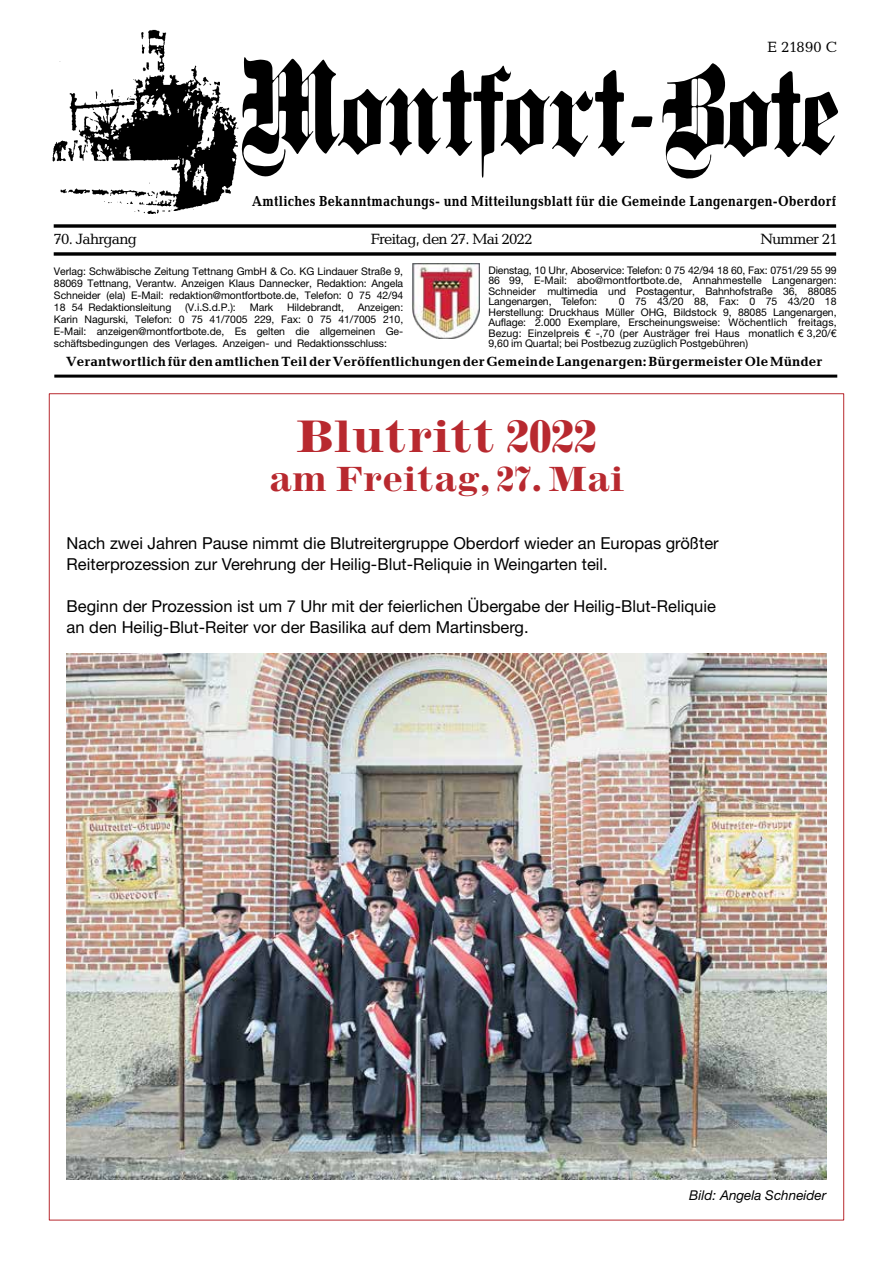
<style>
.page{position:relative;width:893px;height:1263px;background:#fff}
.page>*{position:absolute;margin:0;border:0;box-sizing:border-box;transform-origin:0 0}
.t1{font:700 45px "Inflex MT Std";color:#b8292f}
.t2{font:700 34.5px "Inflex MT Std";color:#b8292f}
.t3{font:16.5px/21px "Helvetica Neue LT Std";color:#000}
.t4{font:15px "Candida Std";letter-spacing:-.05em;color:#000}
.t5{font:700 14.7px "Candida Std";letter-spacing:.015em;color:#000;scale:.87 1}
.t6{font:700 13.5px "Candida Std";letter-spacing:.01em;color:#000}
.t7{font:italic 13.5px "Helvetica Neue LT Std";color:#000}
.t8{font:10.5px/10.5px "Helvetica Neue LT Std";letter-spacing:-.005em;color:#000;text-align:justify}
</style>
<div class="page">
<img style="left:53px;top:30px;width:182px;height:184px">
<svg style="left:235px;top:57px;width:603px;height:120px"></svg>
<svg style="left:338px;top:63px;width:463px;height:116px"></svg>
<svg style="left:54px;top:224px;width:782px;height:4px;background:#252525"></svg>
<svg style="left:54px;top:252px;width:782px;height:4px;background:#252525"></svg>
<hr style="left:54px;top:375px;width:783px;height:3px;background:#000">
<svg style="left:412px;top:263px;width:1px;height:52px"></svg>
<img style="left:413px;top:263px;width:67px;height:76px">
<img style="left:67px;top:653px;width:759px;height:527px">
<h3 class="t4" style="left:767px;top:39px;width:71px">E 21890 C</h3>
<h3 class="t5" style="left:252px;top:192px;width:673px">Amtliches Bekanntmachungs- und Mitteilungsblatt für die Gemeinde Langenargen-Oberdorf</h3>
<h3 class="t4" style="left:54px;top:231px;width:85px">70. Jahrgang</h3>
<h3 class="t4" style="left:371px;top:231px;width:163px">Freitag, den 27. Mai 2022</h3>
<h3 class="t4" style="left:760px;top:231px;width:79px">Nummer 21</h3>
<p class="t8" style="left:488px;top:265px;width:350px">Dienstag, 10 Uhr, Aboservice: Telefon: 0 75 42/94 18 60, Fax: 0751/29 55 99<br>86 99, E-Mail: abo@montfortbote.de, Annahmestelle Langenargen:<br>Schneider multimedia und Postagentur, Bahnhofstraße 36, 88085<br>Langenargen, Telefon:</p>
<p class="t8" style="left:54px;top:265px;width:351px;line-height:12px">Verlag: Schwäbische Zeitung Tettnang GmbH &amp; Co. KG Lindauer Straße 9, 88069 Tettnang, Verantw. Anzeigen Klaus Dannecker, Redaktion: Angela Schneider (ela) E-Mail: redaktion@montfortbote.de, Telefon: 0 75 42/94<br>18 54 Redaktionsleitung</p>
<p class="t8" style="left:488px;top:296px;width:350px;text-indent:130px">0 75 43/20 88, Fax: 0 75 43/20 18<br>Herstellung: Druckhaus Müller OHG, Bildstock 9, 88085 Langenargen, Auflage: 2.000 Exemplare, Erscheinungsweise: Wöchentlich freitags, Bezug: Einzelpreis € -,70 (per Austräger frei Haus monatlich € 3,20/€ 9,60 im Quartal; bei Postbezug zuzüglich Postgebühren)</p>
<p class="t6" style="left:66px;top:354px;width:758px">Verantwortlich für den amtlichen Teil der Veröffentlichungen der GemeindeLangenargen: Bürgermeister Ole Münder</p>
<p class="t8" style="left:185px;top:302px;width:52px">(V.i.S.d.P.):</p>
<p class="t8" style="left:250px;top:302px;width:25px">Mark</p>
<p class="t8" style="left:287px;top:302px;width:58px">Hildebrandt,</p>
<p class="t8" style="left:54px;top:301px;width:351px;line-height:12px;text-indent:304px">Anzeigen:<br>Karin Nagurski, Telefon: 0 75 41/7005 229, Fax: 0 75 41/7005 210, E-Mail: anzeigen@montfortbote.de, Es gelten die allgemeinen Ge&shy;schäftsbedingungen des Verlages. Anzeigen- und Redaktionsschluss:</p>
<h1 class="t1" style="left:296px;top:412px;width:302px">Blutritt 2022</h1>
<h2 class="t2" style="left:269px;top:460px;width:356px">am Freitag, 27. Mai</h2>
<h3 class="t3" style="left:67px;top:532px;width:653px">Nach zwei Jahren Pause nimmt die Blutreitergruppe Oberdorf wieder an Europas größter<br>Reiterprozession zur Verehrung der Heilig-Blut-Reliquie in Weingarten teil.</h3>
<h3 class="t3" style="left:67px;top:595px;width:651px">Beginn der Prozession ist um 7 Uhr mit der feierlichen Übergabe der Heilig-Blut-Reliquie an den Heilig-Blut-Reiter vor der Basilika auf dem Martinsberg.</h3>
<p class="t7" style="left:689px;top:1186px;width:139px">Bild: Angela Schneider</p>
</div>
